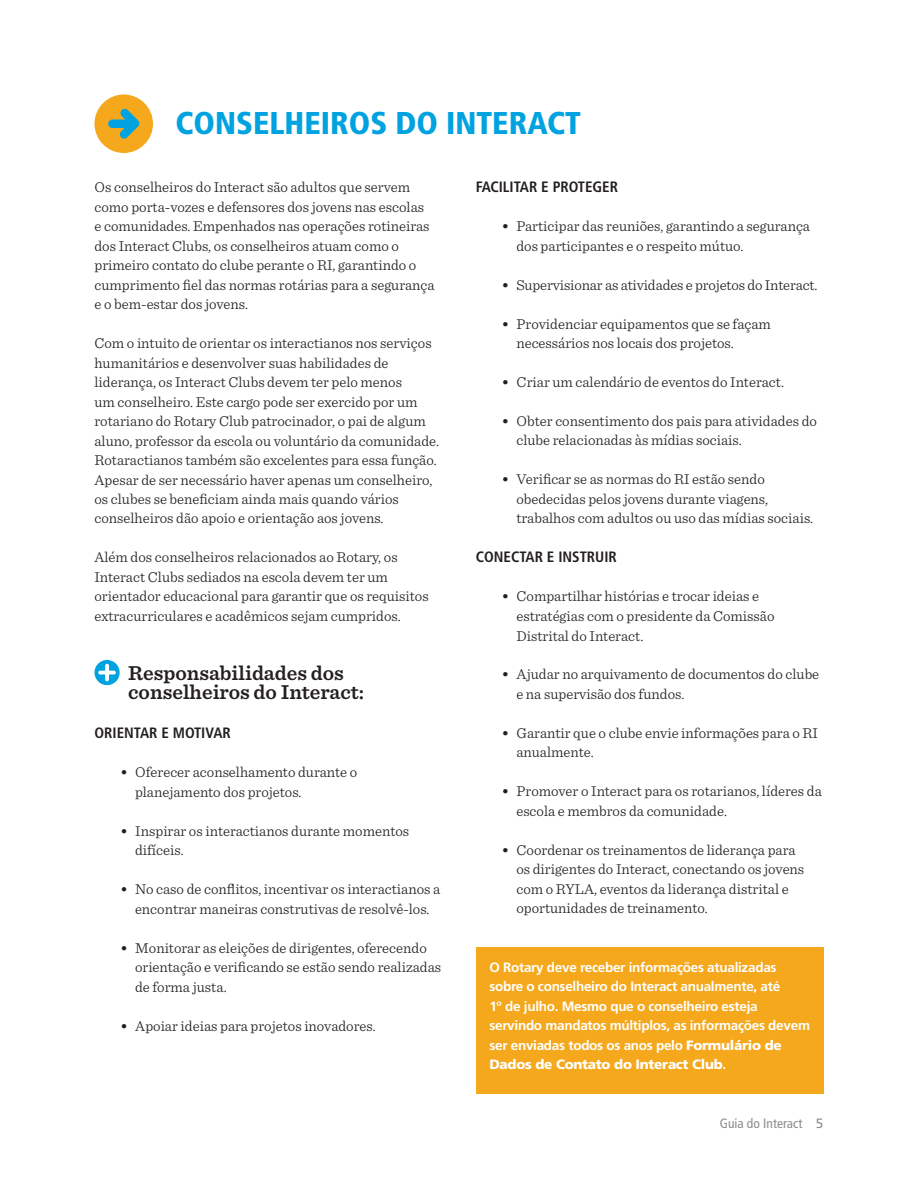
<style>
.page{position:relative;width:918px;height:1188px;background:#fff}
.page>*{position:absolute;margin:0;border:0;box-sizing:border-box;transform-origin:0 0}
.t1{font:900 condensed 31.5px "Frutiger LT Std";color:#00a2e0}
.t2{font:600 21px/19.5px "Sentinel";color:#231f20}
.t3{font:300 15px/19.5px "Sentinel";color:#231f20}
.t4{font:700 condensed 15px "Frutiger LT Std";color:#231f20}
.t5{font:700 13.5px/19.5px "Frutiger LT Std";letter-spacing:-.02em;color:#fff}
.t6{font:condensed 13.5px "Frutiger LT Std";color:#8b8a8e}
.s1{font-weight:600}
.s2{font-weight:900}
.s3{font-stretch:normal}
</style>
<div class="page">
<div style="left:476px;top:947px;width:348px;height:147px;background:#f5a81c"></div>
<div style="left:94px;top:94px;width:59px;height:59px;background:#f5a81c;border-radius:50%"></div>
<svg style="left:108px;top:108px;width:32px;height:31px"></svg>
<svg style="left:94px;top:660px;width:26px;height:25px"></svg>
<svg style="left:98px;top:664px;width:18px;height:17px"></svg>
<h1 class="t1" style="left:176px;top:104px;width:407px">CONSELHEIROS DO INTERACT</h1>
<p class="t3" style="left:94px;top:176px;width:342px">Os conselheiros do Interact são adultos que servem como porta-vozes e defensores dos jovens nas escolas e comunidades. Empenhados nas operações rotineiras dos Interact Clubs, os conselheiros atuam como o primeiro contato do clube perante o RI, garantindo o cumprimento fiel das normas rotárias para a segurança e o bem-estar dos jovens.</p>
<p class="t3" style="left:94px;top:332px;width:346px">Com o intuito de orientar os interactianos nos serviços humanitários e desenvolver suas habilidades de liderança, os Interact Clubs devem ter pelo menos<br>um conselheiro. Este cargo pode ser exercido por um rotariano do Rotary Club patrocinador, o pai de algum aluno, professor da escola ou voluntário da comunidade.<br>Rotaractianos também são excelentes para essa função.<br>Apesar de ser necessário haver apenas um conselheiro, os clubes se beneficiam ainda mais quando vários conselheiros dão apoio e orientação aos jovens.</p>
<p class="t3" style="left:94px;top:547px;width:336px">Além dos conselheiros relacionados ao Rotary, os Interact Clubs sediados na escola devem ter um orientador educacional para garantir que os requisitos extracurriculares e acadêmicos sejam cumpridos.</p>
<h2 class="t2" style="left:128px;top:662px;width:237px">Responsabilidades dos conselheiros do Interact:</h2>
<p class="t4" style="left:94px;top:724px;width:138px">ORIENTAR E MOTIVAR</p>
<p class="t3" style="left:135px;top:761px;width:224px;text-indent:-15px"><span class="s1">•</span> Oferecer aconselhamento durante o planejamento dos projetos.</p>
<p class="t3" style="left:135px;top:820px;width:276px;text-indent:-15px"><span class="s1">•</span> Inspirar os interactianos durante momentos difíceis.</p>
<p class="t3" style="left:120px;top:878px;width:321px;text-align:center"><span class="s1">•</span> No caso de conflitos, incentivar os interactianos a encontrar maneiras construtivas de resolvê-los.</p>
<p class="t3" style="left:135px;top:937px;width:308px;text-indent:-15px"><span class="s1">•</span> Monitorar as eleições de dirigentes, oferecendo orientação e verificando se estão sendo realizadas de forma justa.</p>
<p class="t3" style="left:120px;top:1015px;width:257px"><span class="s1">•</span> Apoiar ideias para projetos inovadores.</p>
<p class="t4" style="left:476px;top:178px;width:144px">FACILITAR E PROTEGER</p>
<p class="t3" style="left:516px;top:215px;width:295px;text-indent:-15px"><span class="s1">•</span> Participar das reuniões, garantindo a segurança dos participantes e o respeito mútuo.</p>
<p class="t3" style="left:502px;top:274px;width:317px"><span class="s1">•</span> Supervisionar as atividades e projetos do Interact.</p>
<p class="t3" style="left:516px;top:313px;width:256px;text-indent:-15px"><span class="s1">•</span> Providenciar equipamentos que se façam necessários nos locais dos projetos.</p>
<p class="t3" style="left:502px;top:371px;width:284px"><span class="s1">•</span> Criar um calendário de eventos do Interact.</p>
<p class="t3" style="left:516px;top:410px;width:302px;text-indent:-15px"><span class="s1">•</span> Obter consentimento dos pais para atividades do clube relacionadas às mídias sociais.</p>
<p class="t3" style="left:516px;top:469px;width:298px;text-indent:-15px"><span class="s1">•</span> Verificar se as normas do RI estão sendo obedecidas pelos jovens durante viagens, trabalhos com adultos ou uso das mídias sociais.</p>
<p class="t4" style="left:476px;top:548px;width:143px">CONECTAR E INSTRUIR</p>
<p class="t3" style="left:516px;top:586px;width:260px;text-indent:-15px"><span class="s1">•</span> Compartilhar histórias e trocar ideias e estratégias com o presidente da Comissão<br>Distrital do Interact.</p>
<p class="t3" style="left:516px;top:664px;width:304px;text-indent:-15px"><span class="s1">•</span> Ajudar no arquivamento de documentos do clube e na supervisão dos fundos.</p>
<p class="t3" style="left:516px;top:722px;width:303px;text-indent:-15px"><span class="s1">•</span> Garantir que o clube envie informações para o RI anualmente.</p>
<p class="t3" style="left:516px;top:781px;width:307px;text-indent:-15px"><span class="s1">•</span> Promover o Interact para os rotarianos, líderes da escola e membros da comunidade.</p>
<p class="t3" style="left:516px;top:839px;width:289px;text-indent:-15px"><span class="s1">•</span> Coordenar os treinamentos de liderança para os dirigentes do Interact, conectando os jovens com o RYLA, eventos da liderança distrital e oportunidades de treinamento.</p>
<p class="t5" style="left:489px;top:958px;width:322px">O Rotary deve receber informações atualizadas sobre o conselheiro do Interact anualmente, até<br>1º de julho. Mesmo que o conselheiro esteja servindo mandatos múltiplos, as informações devem ser enviadas todos os anos pelo <span class="s2">Formulário de Dados de Contato do Interact Club</span>.</p>
<p class="t6" style="left:720px;top:1115px;width:105px">Guia do Interact <span class="s3">5</span></p>
</div>
